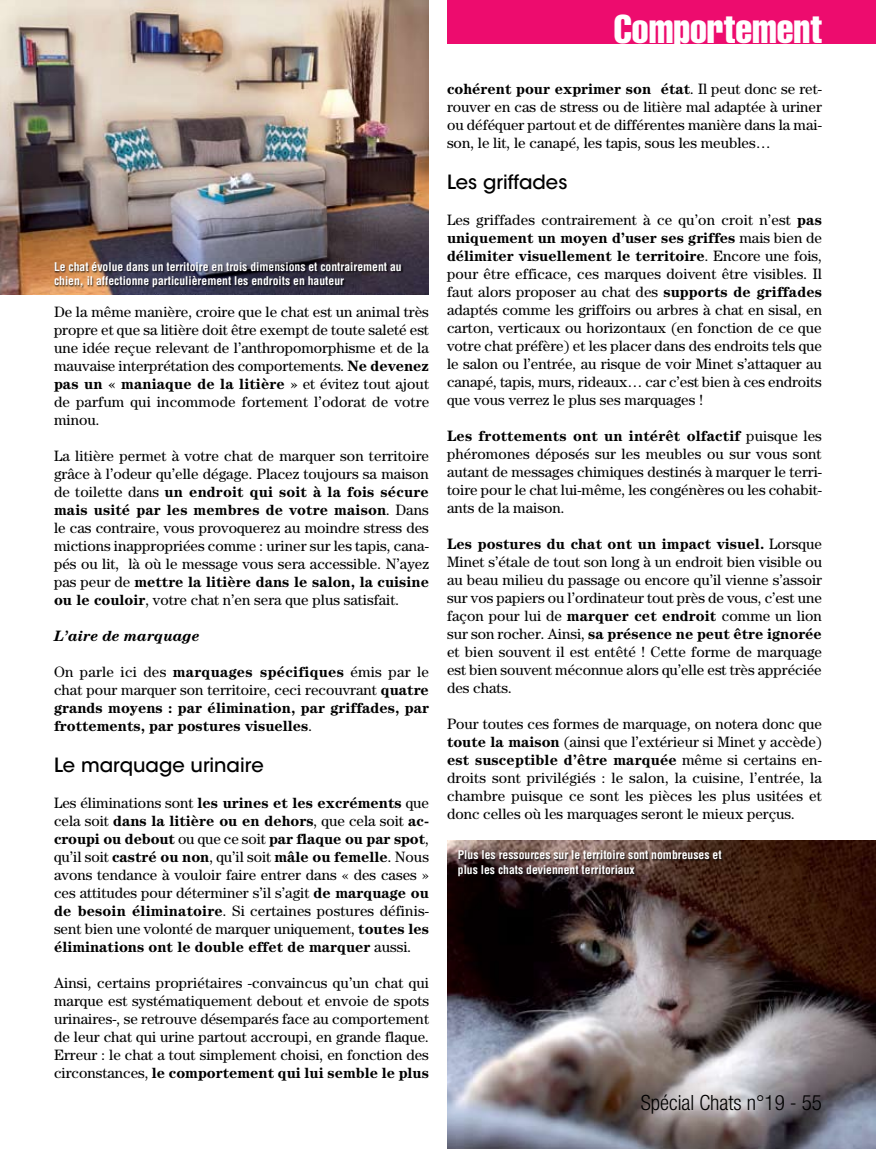
<style>
.page{position:relative;width:876px;height:1149px;background:#fff}
.page>*{position:absolute;margin:0;border:0;box-sizing:border-box;transform-origin:0 0}
.t1{font:39.3px "Helvetica LT Std Comp";color:#fff}
.t2{font:300 condensed 21px "Helvetica Neue LT Pro";color:#000}
.t3{font:500 19.5px "ITC Avant Garde Std";color:#000}
.t4{font:15px/18px "Century Std";color:#000;text-align:justify}
.t5{font:700 15px/18px "Century Std";color:#000;text-align:justify}
.t6{font:italic 700 15px "Century Std";color:#000}
.t7{font:700 condensed 11.7px/14px "Helvetica LT Std";color:#fff}
.s1{font-weight:700}
.s2{font-weight:400}
</style>
<div class="page">
<img style="left:447px;top:840px;width:429px;height:308px">
<div style="left:447px;top:0;width:429px;height:43px;background:#ed0c6e"></div>
<img style="left:0;top:0;width:429px;height:294px">
<div style="left:55px;top:262px;width:384px;height:37px;background:#000;opacity:.75"></div>
<div style="left:458px;top:850px;width:285px;height:36px;background:#000;opacity:.75"></div>
<p class="t7" style="left:54px;top:260px;width:349px">Le chat évolue dans un territoire en trois dimensions et contrairement au chien, il affectionne particulièrement les endroits en hauteur</p>
<p class="t4" style="left:54px;top:302px;width:377px">De la même manière, croire que le chat est un animal très propre et que sa litière doit être exempt de toute saleté est une idée reçue relevant de l’anthropomorphisme et de la mauvaise interprétation des comportements. <span class="s1">Ne devenez pas un « maniaque de la litière »</span> et évitez tout ajout de parfum qui incommode fortement l’odorat de votre minou.</p>
<p class="t4" style="left:54px;top:446px;width:377px">La litière permet à votre chat de marquer son territoire grâce à l’odeur qu’elle dégage. Placez toujours sa maison de toilette dans <span class="s1">un endroit qui soit à la fois sécure mais usité par les membres de votre maison</span>. Dans le cas contraire, vous provoquerez au moindre stress des mictions inappropriées comme : uriner sur les tapis, cana&shy;pés ou lit, là où le message vous sera accessible. N’ayez pas peur de <span class="s1">mettre la litière dans le salon, la cuisine ou le couloir</span>, votre chat n’en sera que plus satisfait.</p>
<p class="t6" style="left:54px;top:627px;width:147px">L’aire de marquage</p>
<p class="t5" style="left:54px;top:662px;width:377px"><span class="s2">On parle ici des</span> marquages spécifiques <span class="s2">émis par le chat pour marquer son territoire, ceci recouvrant</span> quatre grands moyens : par élimination, par griffades, par frottements, par postures visuelles<span class="s2">.</span></p>
<h3 class="t3" style="left:54px;top:752px;width:211px">Le marquage urinaire</h3>
<p class="t4" style="left:54px;top:793px;width:377px">Les éliminations sont <span class="s1">les urines et les excréments</span> que cela soit <span class="s1">dans la litière ou en dehors</span>, que cela soit <span class="s1">ac&shy;croupi ou debout</span> ou que ce soit <span class="s1">par flaque ou par spot</span>, qu’il soit <span class="s1">castré ou non</span>, qu’il soit <span class="s1">mâle ou femelle</span>. Nous avons tendance à vouloir faire entrer dans « des cases » ces attitudes pour déterminer s’il s’agit <span class="s1">de marquage ou de besoin éliminatoire</span>. Si certaines postures définis&shy;sent bien une volonté de marquer uniquement, <span class="s1">toutes les éliminations ont le double effet de marquer</span> aussi.</p>
<p class="t4" style="left:54px;top:973px;width:377px">Ainsi, certains propriétaires -convaincus qu’un chat qui marque est systématiquement debout et envoie de spots urinaires-, se retrouve désemparés face au comportement de leur chat qui urine partout accroupi, en grande flaque.<br>Erreur : le chat a tout simplement choisi, en fonction des circonstances, <span class="s1">le comportement qui lui semble le plus</span></p>
<h1 class="t1" style="left:614px;top:4px;width:210px">Comportement</h1>
<p class="t4" style="left:447px;top:80px;width:376px"><span class="s1">cohérent pour exprimer son état</span>. Il peut donc se ret&shy;rouver en cas de stress ou de litière mal adaptée à uriner ou déféquer partout et de différentes manière dans la mai&shy;son, le lit, le canapé, les tapis, sous les meubles…</p>
<h3 class="t3" style="left:447px;top:169px;width:122px">Les griffades</h3>
<p class="t4" style="left:447px;top:210px;width:377px">Les griffades contrairement à ce qu’on croit n’est <span class="s1">pas uniquement un moyen d’user ses griffes</span> mais bien de <span class="s1">délimiter visuellement le territoire</span>. Encore une fois, pour être efficace, ces marques doivent être visibles. Il faut alors proposer au chat des <span class="s1">supports de griffades </span>adaptés comme les griffoirs ou arbres à chat en sisal, en carton, verticaux ou horizontaux (en fonction de ce que votre chat préfère) et les placer dans des endroits tels que le salon ou l’entrée, au risque de voir Minet s’attaquer au canapé, tapis, murs, rideaux… car c’est bien à ces endroits que vous verrez le plus ses marquages !</p>
<p class="t4" style="left:447px;top:426px;width:376px"><span class="s1">Les frottements ont un intérêt olfactif</span> puisque les phéromones déposés sur les meubles ou sur vous sont autant de messages chimiques destinés à marquer le terri&shy;toire pour le chat lui-même, les congénères ou les cohabit&shy;ants de la maison.</p>
<p class="t4" style="left:447px;top:534px;width:377px"><span class="s1">Les postures du chat ont un impact visuel.</span> Lorsque Minet s’étale de tout son long à un endroit bien visible ou au beau milieu du passage ou encore qu’il vienne s’assoir sur vos papiers ou l’ordinateur tout près de vous, c’est une façon pour lui de <span class="s1">marquer cet endroit</span> comme un lion sur son rocher. Ainsi, <span class="s1">sa présence ne peut être ignorée </span>et bien souvent il est entêté ! Cette forme de marquage est bien souvent méconnue alors qu’elle est très appréciée des chats.</p>
<p class="t4" style="left:447px;top:714px;width:376px">Pour toutes ces formes de marquage, on notera donc que <span class="s1">toute la maison</span> (ainsi que l’extérieur si Minet y accède) <span class="s1">est susceptible d’être marquée</span> même si certains en&shy;droits sont privilégiés : le salon, la cuisine, l’entrée, la chambre puisque ce sont les pièces les plus usitées et donc celles où les marquages seront le mieux perçus.</p>
<p class="t7" style="left:458px;top:847px;width:265px">Plus les ressources sur le territoire sont nombreuses et plus les chats deviennent territoriaux</p>
<h2 class="t2" style="left:641px;top:1090px;width:183px">Spécial Chats n°19 - 55</h2>
</div>
